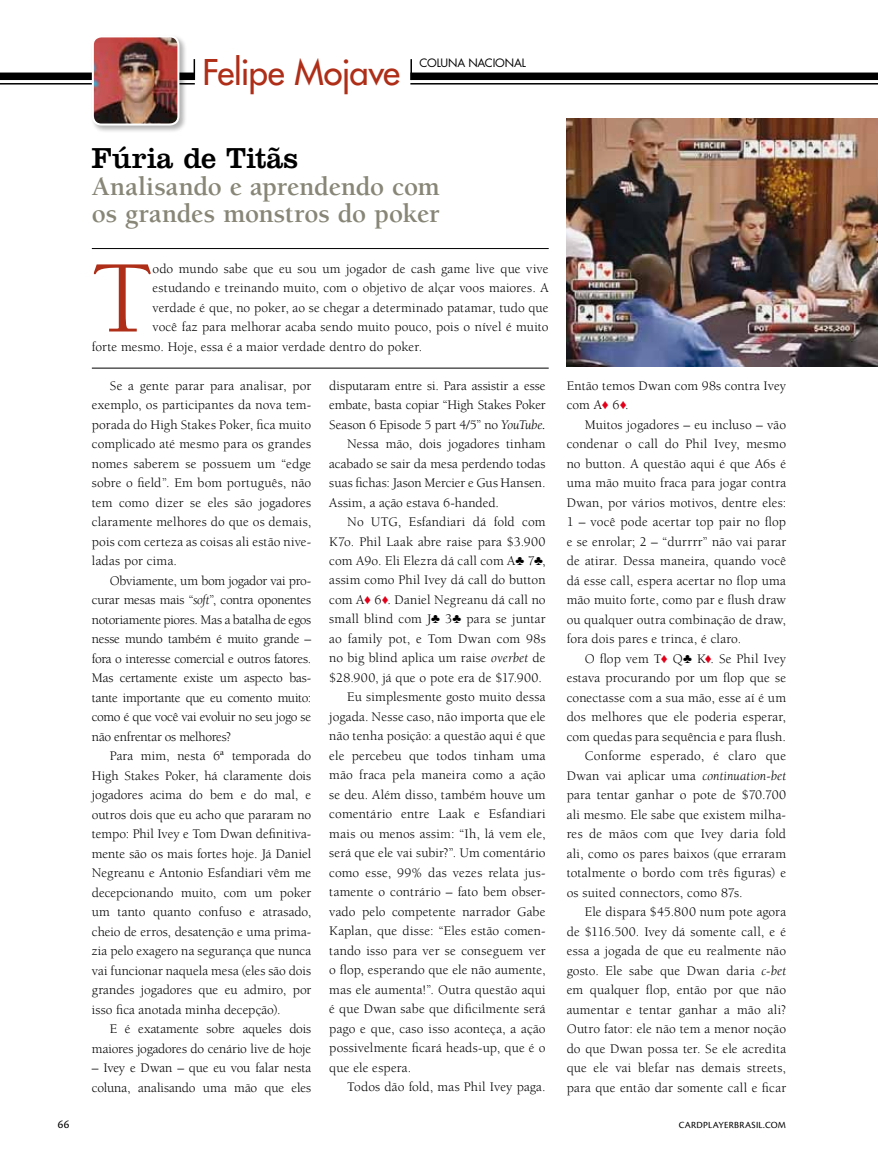
<style>
.page{position:relative;width:878px;height:1161px;background:#fff}
.page>*{position:absolute;margin:0;border:0;box-sizing:border-box;transform-origin:0 0}
.t1{font:105.6px "Berkeley Std";color:#ae2e18}
.t2{font:500 34.5px "Futura Std";letter-spacing:-.025em;color:#ae2e18}
.t3{font:30px "Clarendon LT Std";color:#000}
.t4{font:700 27px/27px "Berkeley Std";letter-spacing:-.005em;color:#878677}
.t5{font:13.5px/19.5px "Berkeley Std";letter-spacing:.005em;color:#000;text-align:justify}
.t6{font:13.5px/19.5px "Berkeley Std";letter-spacing:-.015em;color:#000;text-align:right}
.t7{font:13.5px "Berkeley Std";letter-spacing:.025em;color:#000}
.t8{font:12px "Cronos Pro";color:#000}
.t9{font:11.25px "Futura Std";letter-spacing:-.015em;color:#000}
.t10{font:9.75px "Cronos Pro";letter-spacing:.025em;color:#000}
.s1{font-style:italic}
.s2{font-family:"Times New Roman"}
.s3{font-family:"Times New Roman";color:#e2001a}
</style>
<div class="page">
<div style="left:0;top:73px;width:195px;height:7px;background:#000"></div>
<hr style="left:0;top:83px;width:195px;height:2px;background:#000">
<hr style="left:193px;top:59px;width:2px;height:21px;background:#000">
<div style="left:90px;top:34px;width:97px;height:99px;background:#000;opacity:.3"></div>
<img style="left:93px;top:36px;width:85px;height:89px">
<div style="left:92px;top:35px;width:87px;height:91px;border:2px solid #fff;border-radius:9px"></div>
<div style="left:410px;top:73px;width:468px;height:7px;background:#000"></div>
<hr style="left:410px;top:83px;width:468px;height:2px;background:#000">
<hr style="left:410px;top:59px;width:2px;height:21px;background:#000">
<hr style="left:92px;top:248px;width:456px;height:1px;background:#000">
<hr style="left:92px;top:368px;width:456px;height:1px;background:#000">
<img style="left:566px;top:119px;width:312px;height:247px">
<h2 class="t2" style="left:202px;top:50px;width:199px">Felipe Mojave</h2>
<p class="t9" style="left:419px;top:56px;width:85px">COLUNA NAC IONAL</p>
<h3 class="t3" style="left:92px;top:140px;width:208px">Fúria de Titãs</h3>
<h3 class="t4" style="left:92px;top:173px;width:349px">Analisando e aprendendo com os grandes monstros do poker</h3>
<h1 class="t1" style="left:92px;top:242px;width:62px">T</h1>
<p class="t5" style="left:152px;top:259px;width:397px">odo mundo sabe que eu sou um jogador de cash game live que vive</p>
<p class="t5" style="left:152px;top:279px;width:397px">estudando e treinando muito, com o objetivo de alçar voos maiores. A</p>
<p class="t5" style="left:152px;top:298px;width:397px">verdade é que, no poker, ao se chegar a determinado patamar, tudo que</p>
<p class="t5" style="left:152px;top:318px;width:397px">você faz para melhorar acaba sendo muito pouco, pois o nível é muito</p>
<p class="t5" style="left:92px;top:337px;width:332px">forte mesmo. Hoje, essa é a maior verdade dentro do poker.</p>
<p class="t5" style="left:92px;top:376px;width:221px;text-indent:18px">Se a gente parar para analisar, por exemplo, os participantes da nova tem&shy;porada do High Stakes Poker, fica muito complicado até mesmo para os grandes nomes saberem se possuem um “edge sobre o field”. Em bom português, não tem como dizer se eles são jogadores claramente melhores do que os demais, pois com certeza as coisas ali estão nive&shy;ladas por cima.</p>
<p class="t5" style="left:92px;top:571px;width:221px;text-indent:18px">Obviamente, um bom jogador vai pro&shy;curar mesas mais “<span class="s1">soft</span>”, contra oponentes notoriamente piores. Mas a batalha de egos nesse mundo também é muito grande – fora o interesse comercial e outros fatores.<br>Mas certamente existe um aspecto bas&shy;tante importante que eu comento muito: como é que você vai evoluir no seu jogo se não enfrentar os melhores?</p>
<p class="t5" style="left:92px;top:746px;width:221px;text-indent:18px">Para mim, nesta 6ª temporada do High Stakes Poker, há claramente dois jogadores acima do bem e do mal, e outros dois que eu acho que pararam no tempo: Phil Ivey e Tom Dwan definitiva&shy;mente são os mais fortes hoje. Já Daniel Negreanu e Antonio Esfandiari vêm me decepcionando muito, com um poker um tanto quanto confuso e atrasado, cheio de erros, desatenção e uma prima&shy;zia pelo exagero na segurança que nunca vai funcionar naquela mesa (eles são dois grandes jogadores que eu admiro, por isso fica anotada minha decepção).</p>
<p class="t6" style="left:92px;top:1019px;width:221px">E é exatamente sobre aqueles dois maiores jogadores do cenário live de hoje</p>
<p class="t5" style="left:92px;top:1058px;width:221px">– Ivey e Dwan – que eu vou falar nesta coluna, analisando uma mão que eles</p>
<p class="t5" style="left:329px;top:376px;width:218px">disputaram entre si. Para assistir a esse</p>
<p class="t5" style="left:329px;top:395px;width:218px">embate, basta copiar “High Stakes Poker</p>
<p class="t5" style="left:329px;top:415px;width:218px">Season 6 Episode 5 part 4/5” no <span class="s1">YouTube</span><span class="s1">.</span></p>
<p class="t5" style="left:347px;top:434px;width:200px">Nessa mão, dois jogadores tinham</p>
<p class="t5" style="left:329px;top:454px;width:218px">acabado se sair da mesa perdendo todas</p>
<p class="t5" style="left:329px;top:473px;width:218px">suas fichas: Jason Mercier e Gus Hansen.</p>
<p class="t5" style="left:329px;top:493px;width:171px">Assim, a ação estava 6-handed.</p>
<p class="t5" style="left:347px;top:512px;width:200px">No UTG, Esfandiari dá fold com</p>
<p class="t5" style="left:329px;top:532px;width:218px">K7o. Phil Laak abre raise para $3.900</p>
<p class="t5" style="left:329px;top:551px;width:218px">com A9o. Eli Elezra dá call com A<span class="s2">♣</span> 7<span class="s2">♣</span>,</p>
<p class="t5" style="left:329px;top:571px;width:218px">assim como Phil Ivey dá call do button</p>
<p class="t5" style="left:329px;top:590px;width:218px">com A<span class="s3">♦</span> 6<span class="s3">♦</span>. Daniel Negreanu dá call no</p>
<p class="t5" style="left:329px;top:610px;width:218px">small blind com J<span class="s2">♣</span> 3<span class="s2">♣</span> para se juntar</p>
<p class="t5" style="left:329px;top:629px;width:218px">ao family pot, e Tom Dwan com 98s</p>
<p class="t5" style="left:329px;top:649px;width:218px">no big blind aplica um raise <span class="s1">overbet</span> de</p>
<p class="t5" style="left:329px;top:668px;width:214px">$28.900, já que o pote era de $17.900.</p>
<p class="t5" style="left:347px;top:688px;width:200px">Eu simplesmente gosto muito dessa</p>
<p class="t5" style="left:329px;top:707px;width:218px">jogada. Nesse caso, não importa que ele</p>
<p class="t5" style="left:329px;top:727px;width:218px">não tenha posição: a questão aqui é que</p>
<p class="t5" style="left:329px;top:746px;width:218px">ele percebeu que todos tinham uma</p>
<p class="t5" style="left:329px;top:766px;width:218px">mão fraca pela maneira como a ação</p>
<p class="t5" style="left:329px;top:785px;width:218px">se deu. Além disso, também houve um</p>
<p class="t7" style="left:329px;top:807px;width:218px">comentário entre Laak e Esfandiari</p>
<p class="t5" style="left:329px;top:824px;width:218px">mais ou menos assim: “Ih, lá vem ele,</p>
<p class="t5" style="left:329px;top:844px;width:218px">será que ele vai subir?”. Um comentário</p>
<p class="t5" style="left:329px;top:863px;width:218px">como esse, 99% das vezes relata jus-</p>
<p class="t5" style="left:329px;top:883px;width:218px">tamente o contrário – fato bem obser-</p>
<p class="t5" style="left:329px;top:902px;width:218px">vado pelo competente narrador Gabe</p>
<p class="t5" style="left:329px;top:922px;width:218px">Kaplan, que disse: “Eles estão comen-</p>
<p class="t5" style="left:329px;top:941px;width:218px">tando isso para ver se conseguem ver</p>
<p class="t5" style="left:329px;top:961px;width:218px">o flop, esperando que ele não aumente,</p>
<p class="t5" style="left:329px;top:980px;width:218px">mas ele aumenta!”. Outra questão aqui</p>
<p class="t5" style="left:329px;top:1000px;width:218px">é que Dwan sabe que dificilmente será</p>
<p class="t5" style="left:329px;top:1019px;width:218px">pago e que, caso isso aconteça, a ação</p>
<p class="t5" style="left:329px;top:1039px;width:218px">possivelmente ficará heads-up, que é o</p>
<p class="t5" style="left:329px;top:1058px;width:83px">que ele espera.</p>
<p class="t5" style="left:347px;top:1078px;width:200px">Todos dão fold, mas Phil Ivey paga.</p>
<p class="t5" style="left:566px;top:376px;width:221px">Então temos Dwan com 98s contra Ivey com A<span class="s3">♦</span> 6<span class="s3">♦</span>.</p>
<p class="t5" style="left:566px;top:415px;width:221px;text-indent:18px">Muitos jogadores – eu incluso – vão condenar o call do Phil Ivey, mesmo no button. A questão aqui é que A6s é uma mão muito fraca para jogar contra Dwan, por vários motivos, dentre eles:<br>1 – você pode acertar top pair no flop e se enrolar; 2 – “durrrr” não vai parar de atirar. Dessa maneira, quando você dá esse call, espera acertar no flop uma mão muito forte, como par e flush draw ou qualquer outra combinação de draw, fora dois pares e trinca, é claro.</p>
<p class="t5" style="left:584px;top:649px;width:203px">O flop vem T<span class="s3">♦</span> Q<span class="s2">♣</span> K<span class="s3">♦</span>. Se Phil Ivey</p>
<p class="t5" style="left:566px;top:669px;width:221px">estava procurando por um flop que se</p>
<p class="t5" style="left:566px;top:688px;width:221px">conectasse com a sua mão, esse aí é um</p>
<p class="t5" style="left:566px;top:708px;width:221px">dos melhores que ele poderia esperar,</p>
<p class="t5" style="left:566px;top:727px;width:221px">com quedas para sequência e para flush.</p>
<p class="t5" style="left:584px;top:747px;width:203px">Conforme esperado, é claro que</p>
<p class="t5" style="left:566px;top:766px;width:221px">Dwan vai aplicar uma <span class="s1">continuation-bet</span></p>
<p class="t5" style="left:566px;top:786px;width:221px">para tentar ganhar o pote de $70.700</p>
<p class="t5" style="left:566px;top:805px;width:221px">ali mesmo. Ele sabe que existem milha-</p>
<p class="t5" style="left:566px;top:825px;width:221px">res de mãos com que Ivey daria fold</p>
<p class="t5" style="left:566px;top:844px;width:221px">ali, como os pares baixos (que erraram</p>
<p class="t5" style="left:566px;top:864px;width:221px">totalmente o bordo com três figuras) e</p>
<p class="t5" style="left:566px;top:883px;width:177px">os suited connectors, como 87s.</p>
<p class="t5" style="left:584px;top:903px;width:203px">Ele dispara $45.800 num pote agora</p>
<p class="t5" style="left:566px;top:922px;width:221px">de $116.500. Ivey dá somente call, e é</p>
<p class="t5" style="left:566px;top:942px;width:221px">essa a jogada de que eu realmente não</p>
<p class="t5" style="left:566px;top:961px;width:221px">gosto. Ele sabe que Dwan daria <span class="s1">c-bet</span></p>
<p class="t5" style="left:566px;top:981px;width:221px">em qualquer flop, então por que não</p>
<p class="t5" style="left:566px;top:1000px;width:221px">aumentar e tentar ganhar a mão ali?</p>
<p class="t5" style="left:566px;top:1020px;width:221px">Outro fator: ele não tem a menor noção</p>
<p class="t5" style="left:566px;top:1039px;width:221px">do que Dwan possa ter. Se ele acredita</p>
<p class="t5" style="left:566px;top:1059px;width:221px">que ele vai blefar nas demais streets,</p>
<p class="t5" style="left:566px;top:1078px;width:221px">para que então dar somente call e ficar</p>
<p class="t8" style="left:58px;top:1118px;width:13px">66</p>
<p class="t10" style="left:678px;top:1120px;width:109px">CARDPLAYERBRASIL.COM</p>
</div>
